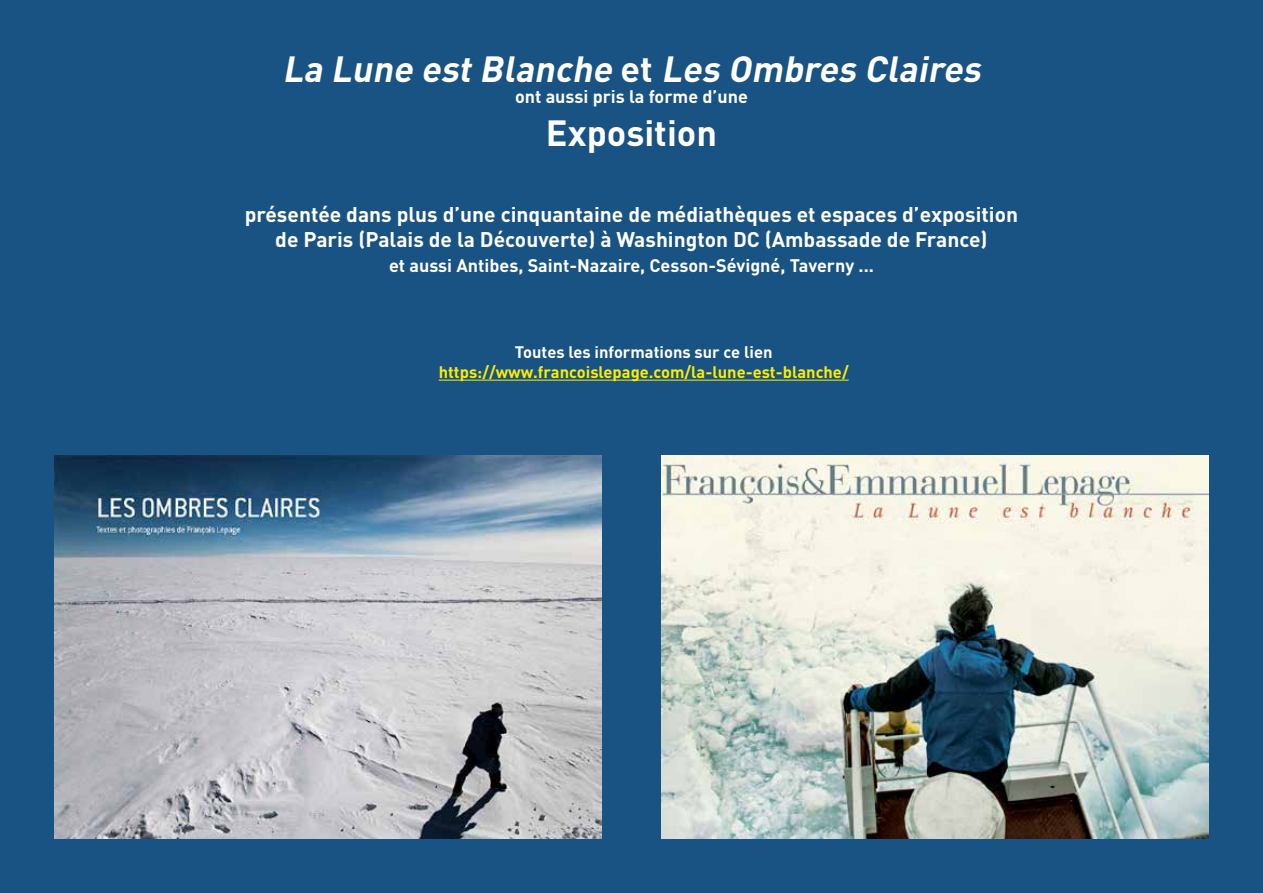
<style>
.page{position:relative;width:1263px;height:893px;background:#195383}
.page>*{position:absolute;margin:0;border:0;box-sizing:border-box;transform-origin:0 0}
.t1{font:italic 700 36px "DIN Pro";color:#fff}
.t2{font:700 36px "DIN Pro";color:#fff}
.t3{font:700 21px/25.2px "DIN Pro";color:#fff;text-align:center}
.t4{font:700 18px "DIN Pro";color:#fff}
.t5{font:700 16.5px "DIN Pro";color:#ffed00}
.t6{font:700 16.5px "DIN Pro";color:#fff}
.s1{font-style:normal}
</style>
<div class="page">
<img style="left:661px;top:456px;width:548px;height:383px">
<img style="left:54px;top:456px;width:548px;height:383px">
<hr style="left:439px;top:380px;width:410px;height:1px;background:#ffed00">
<h1 class="t1" style="left:283px;top:44px;width:707px">La Lune estBlanche <span class="s1">e t</span> Les Ombres Claires</h1>
<p class="t4" style="left:515px;top:84px;width:234px">ont aussi pris la forme d’une</p>
<h1 class="t2" style="left:546px;top:109px;width:173px">Exposition</h1>
<p class="t3" style="left:245px;top:201px;width:775px">présentée dans plus d’une cinquantaine de médiathèques et espaces d’exposition de Paris (Palais de la Découverte) à Washington DC (Ambassade de France)</p>
<p class="t4" style="left:389px;top:254px;width:486px">et aussi Antibes, Saint-Nazaire, Cesson-Sévigné, Taverny ...</p>
<p class="t6" style="left:515px;top:341px;width:259px">Toutes les informations sur ce lien</p>
<p class="t5" style="left:439px;top:361px;width:411px">https://www.francoislepage.com/la-lune-est-blanche/</p>
</div>
